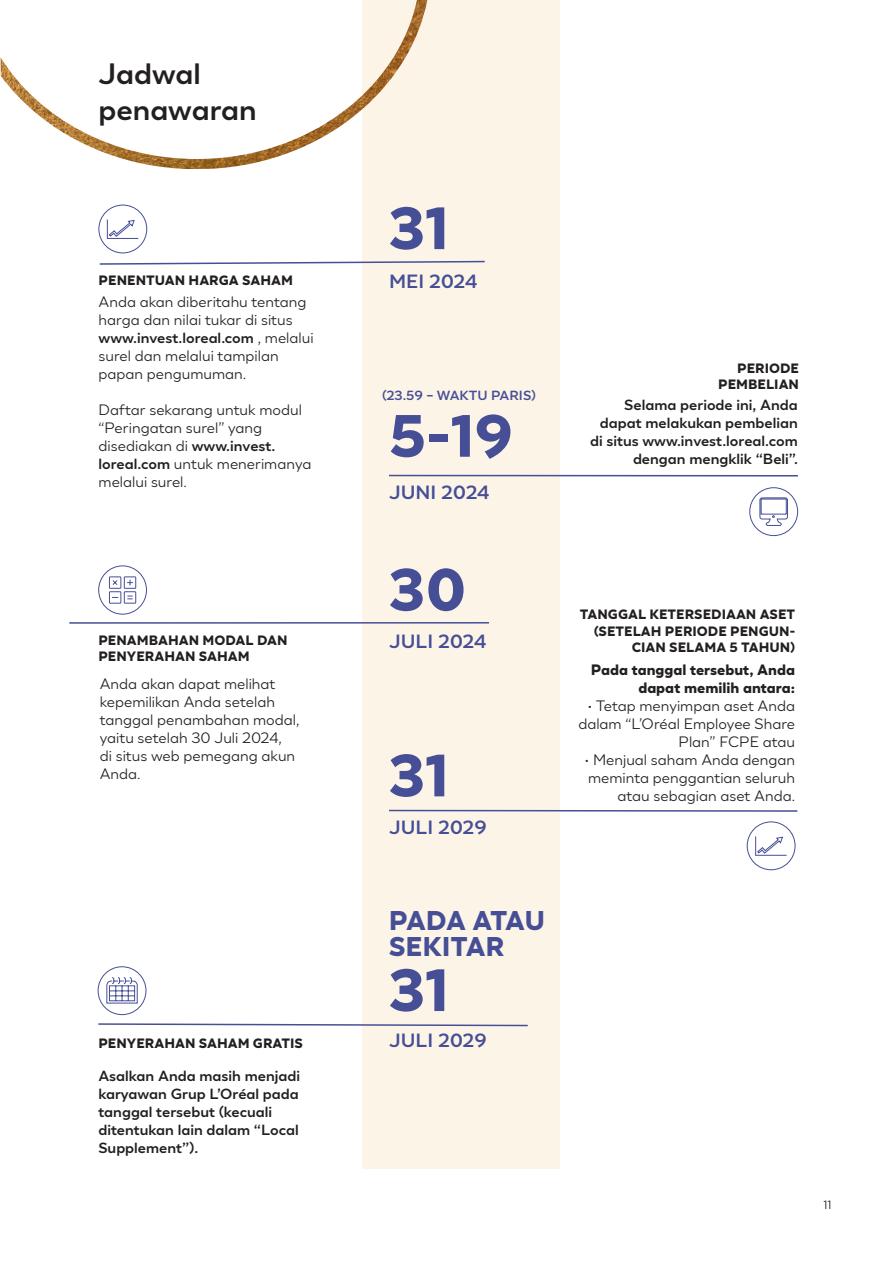
<style>
.page{position:relative;width:893px;height:1263px;background:#fff}
.page>*{position:absolute;margin:0;border:0;box-sizing:border-box;transform-origin:0 0}
.t1{font:900 60px "LOREAL Essentielle";letter-spacing:-.005em;color:#464f96}
.t2{font:700 30px/36px "LOREAL Essentielle";color:#231f20}
.t3{font:900 27px/25.5px "LOREAL Essentielle";letter-spacing:-.01em;color:#464f96}
.t4{font:700 19.5px "LOREAL Essentielle";color:#464f96}
.t5{font:15px/18px "LOREAL Essentielle";color:#231f20}
.t6{font:700 15px/18px "LOREAL Essentielle";color:#231f20}
.t7{font:900 15px/18px "LOREAL Essentielle";color:#231f20;text-align:right}
.t8{font:900 13.5px/16.2px "LOREAL Essentielle";color:#231f20;text-align:right}
.t9{font:700 13.5px "LOREAL Essentielle";color:#464f96}
.t10{font:12px "LOREAL Essentielle";color:#231f20}
.s1{font-weight:700}
</style>
<div class="page">
<div style="left:362px;top:0;width:197px;height:1168px;background:#fcf4e7"></div>
<hr style="left:69px;top:622px;width:420px;height:2px;background:#464f96">
<svg style="left:389px;top:809px;width:409px;height:3px"></svg>
<svg style="left:99px;top:260px;width:386px;height:5px"></svg>
<svg style="left:98px;top:204px;width:49px;height:50px"></svg>
<svg style="left:747px;top:821px;width:49px;height:49px"></svg>
<svg style="left:98px;top:1023px;width:430px;height:4px"></svg>
<svg style="left:97px;top:966px;width:50px;height:49px"></svg>
<hr style="left:389px;top:475px;width:409px;height:1px;background:#464f96">
<div style="left:749px;top:487px;width:49px;height:49px;border:1px solid #464f96;border-radius:50%"></div>
<svg style="left:759px;top:497px;width:29px;height:29px"></svg>
<div style="left:98px;top:566px;width:49px;height:48px;border:1px solid #464f96;border-radius:50%"></div>
<svg style="left:109px;top:576px;width:27px;height:28px"></svg>
<img style="left:1px;top:0;width:426px;height:169px">
<p class="t2" style="left:98px;top:55px;width:160px">Jadwal penawaran</p>
<p class="t1" style="left:389px;top:191px;width:62px">31</p>
<p class="t8" style="left:99px;top:272px;width:196px">PENENTUAN HARGA SAHAM</p>
<p class="t4" style="left:389px;top:269px;width:90px">MEI 2024</p>
<p class="t5" style="left:99px;top:292px;width:217px">Anda akan diberitahu tentang harga dan nilai tukar di situs <span class="s1">www.invest.loreal.com</span> , melalui surel dan melalui tampilan papan pengumuman.</p>
<p class="t5" style="left:99px;top:400px;width:214px">Daftar sekarang untuk modul “Peringatan surel” yang disediakan di <span class="s1">www.invest. loreal.com</span> untuk menerimanya melalui surel.</p>
<p class="t9" style="left:382px;top:387px;width:155px">(23.59 – WAKTU PARIS)</p>
<p class="t1" style="left:389px;top:399px;width:126px">5-19</p>
<p class="t4" style="left:389px;top:480px;width:102px">JUNI 2024</p>
<p class="t1" style="left:389px;top:553px;width:80px">30</p>
<p class="t8" style="left:98px;top:632px;width:191px">PENAMBAHAN MODAL DAN</p>
<p class="t4" style="left:389px;top:629px;width:99px">JULI 2024</p>
<p class="t8" style="left:98px;top:648px;width:153px">PENYERAHAN SAHAM</p>
<p class="t5" style="left:100px;top:675px;width:201px">Anda akan dapat melihat kepemilikan Anda setelah tanggal penambahan modal, yaitu setelah 30 Juli 2024,<br>di situs web pemegang akun<br>Anda.</p>
<p class="t8" style="left:98px;top:1035px;width:206px">PENYERAHAN SAHAM GRATIS</p>
<p class="t6" style="left:98px;top:1067px;width:203px">Asalkan Anda masih menjadi karyawan Grup L’Oréal pada tanggal tersebut (kecuali ditentukan lain dalam “Local<br>Supplement”).</p>
<p class="t1" style="left:389px;top:739px;width:62px">31</p>
<p class="t4" style="left:389px;top:815px;width:99px">JULI 2029</p>
<p class="t3" style="left:389px;top:908px;width:158px">PADA ATAU<br>SEKITAR</p>
<p class="t1" style="left:389px;top:953px;width:62px">31</p>
<p class="t4" style="left:389px;top:1029px;width:99px">JULI 2029</p>
<p class="t8" style="left:718px;top:360px;width:83px">PERIODE<br>PEMBELIAN</p>
<p class="t6" style="left:590px;top:395px;width:209px;text-align:right">Selama periode ini, Anda dapat melakukan pembelian di situs www.invest.loreal.com dengan mengklik “Beli”.</p>
<p class="t8" style="left:580px;top:607px;width:217px">TANGGAL KETERSEDIAAN ASET (SETELAH PERIODE PENGUN-<br>CIAN SELAMA 5 TAHUN)</p>
<p class="t7" style="left:591px;top:661px;width:206px">Pada tanggal tersebut, Anda dapat memilih antara:</p>
<p class="t5" style="left:578px;top:697px;width:218px;text-align:right">• Tetap menyimpan aset Anda dalam “L’Oréal Employee Share<br>Plan” FCPE atau</p>
<p class="t5" style="left:585px;top:751px;width:212px;text-align:right">• Menjual saham Anda dengan meminta penggantian seluruh atau sebagian aset Anda.</p>
<p class="t10" style="left:823px;top:1197px;width:10px">11</p>
</div>
